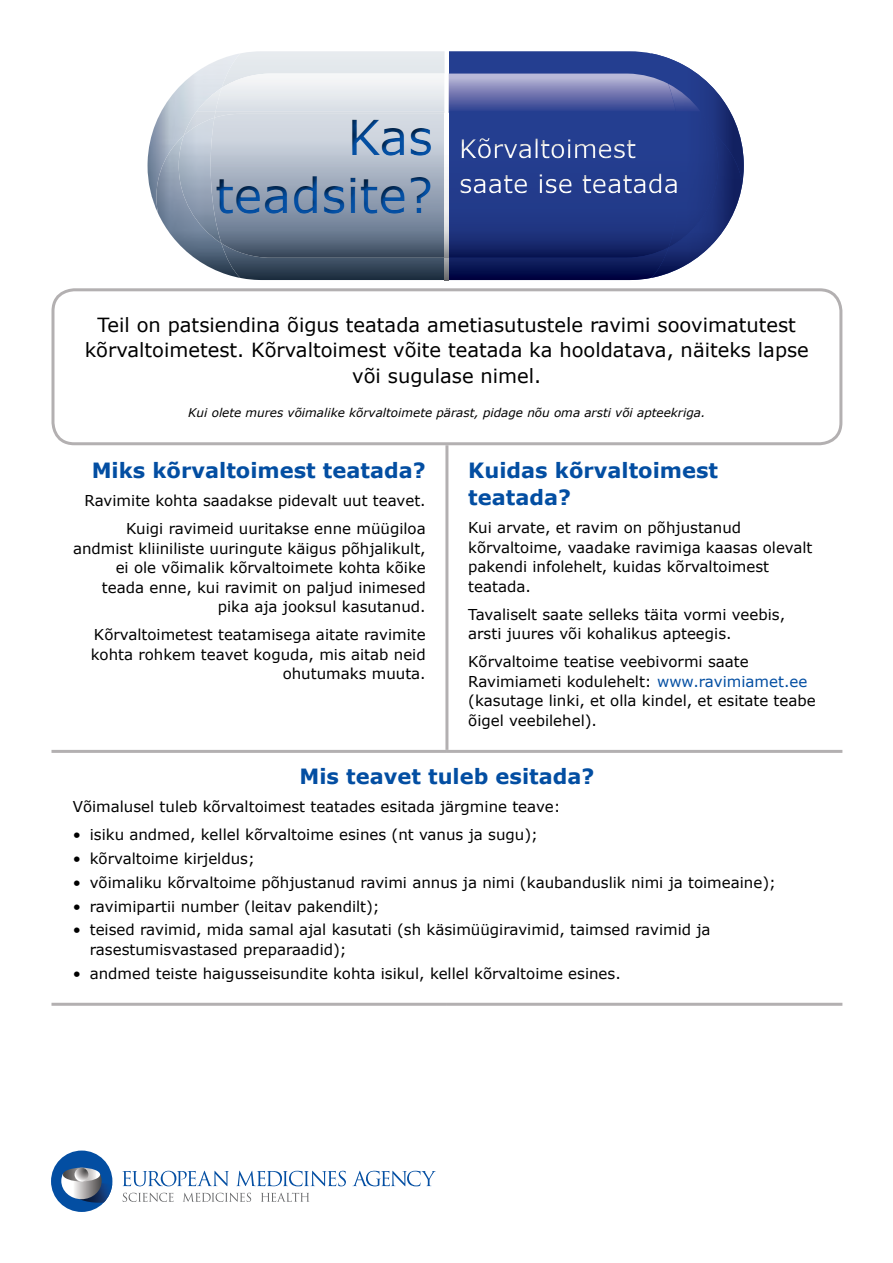
<style>
.page{position:relative;width:893px;height:1263px;background:#fff}
.page>*{position:absolute;margin:0;border:0;box-sizing:border-box;transform-origin:0 0}
.t1{font:48px/57.6px "Verdana";color:#034ea2;text-align:right}
.t2{font:25.5px/34.5px "Verdana";color:#fff}
.t3{font:700 21px/27px "Verdana";color:#034ea2}
.t4{font:19.5px/25.5px "Verdana";color:#000;text-align:center}
.t5{font:15px/19.5px "Verdana";color:#000}
.t6{font:italic 12px "Verdana";color:#000}
.s1{color:#034ea2}
</style>
<div class="page">
<svg style="left:240px;top:51px;width:205px;height:23px;background:#e5e9ed"></svg>
<img style="left:148px;top:53px;width:92px;height:156px">
<img style="left:240px;top:258px;width:205px;height:22px">
<img style="left:156px;top:135px;width:84px;height:143px">
<img style="left:184px;top:88px;width:22px;height:30px">
<img style="left:207px;top:114px;width:238px;height:144px">
<img style="left:179px;top:118px;width:42px;height:125px">
<img style="left:216px;top:74px;width:229px;height:37px">
<img style="left:197px;top:88px;width:25px;height:23px">
<svg style="left:445px;top:53px;width:299px;height:228px;background:#455594"></svg>
<img style="left:651px;top:132px;width:91px;height:146px">
<img style="left:668px;top:84px;width:44px;height:48px">
<img style="left:669px;top:115px;width:49px;height:132px">
<img style="left:668px;top:84px;width:32px;height:27px">
<div style="left:207px;top:113px;width:235px;height:111px;background:#fff;opacity:.05"></div>
<div style="left:206px;top:109px;width:233px;height:108px;background:#000;opacity:.75"></div>
<div style="left:457px;top:136px;width:224px;height:61px;background:#233b8b"></div>
<div style="left:456px;top:134px;width:224px;height:61px;background:#243d8e"></div>
<svg style="left:122px;top:1171px;width:314px;height:15px"></svg>
<div style="left:51px;top:1150px;width:61px;height:62px;background:#034ea2;border-radius:50%"></div>
<img style="left:79px;top:1183px;width:33px;height:20px">
<svg style="left:61px;top:1168px;width:41px;height:31px"></svg>
<svg style="left:123px;top:1193px;width:186px;height:9px"></svg>
<hr style="left:445px;top:445px;width:3px;height:305px;background:#b3b0b1">
<hr style="left:51px;top:750px;width:396px;height:3px;background:#b3b0b1">
<hr style="left:447px;top:750px;width:395px;height:3px;background:#b3b0b1">
<hr style="left:51px;top:1003px;width:396px;height:3px;background:#b3b0b1">
<hr style="left:447px;top:1003px;width:395px;height:3px;background:#b3b0b1">
<div style="left:51px;top:288px;width:791px;height:157px;border:3px solid #b3b0b1;border-radius:21px"></div>
<h1 class="t1" style="left:215px;top:109px;width:220px">Kas teadsite?</h1>
<h2 class="t2" style="left:459px;top:132px;width:221px">Kõrvaltoimest saate ise teatada</h2>
<h3 class="t4" style="left:85px;top:312px;width:726px">Teil on patsiendina õigus teatada ametiasutustele ravimi soovimatutest kõrvaltoimetest. Kõrvaltoimest võite teatada ka hooldatava, näiteks lapse või sugulase nimel.</h3>
<p class="t6" style="left:188px;top:404px;width:519px">Kui olete mures võimalike kõrvaltoimete pärast, pidage nõu oma arsti või apteekriga.</p>
<h3 class="t3" style="left:468px;top:457px;width:251px">Kuidas kõrvaltoimest teatada?</h3>
<p class="t5" style="left:468px;top:518px;width:346px">Kui arvate, et ravim on põhjustanud kõrvaltoime, vaadake ravimiga kaasas olevalt pakendi infolehelt, kuidas kõrvaltoimest teatada.</p>
<p class="t5" style="left:468px;top:604px;width:318px">Tavaliselt saate selleks täita vormi veebis, arsti juures või kohalikus apteegis.</p>
<p class="t5" style="left:468px;top:652px;width:349px">Kõrvaltoime teatise veebivormi saate Ravimiameti kodulehelt: <span class="s1">www.ravimiamet.ee </span>(kasutage linki, et olla kindel, et esitate teabe õigel veebilehel).</p>
<h3 class="t3" style="left:299px;top:763px;width:296px">Mis teavet tuleb esitada?</h3>
<p class="t5" style="left:73px;top:797px;width:489px">Võimalusel tuleb kõrvaltoimest teatades esitada järgmine teave:</p>
<p class="t5" style="left:73px;top:825px;width:467px">• isiku andmed, kellel kõrvaltoime esines (nt vanus ja sugu);</p>
<p class="t5" style="left:73px;top:849px;width:184px">• kõrvaltoime kirjeldus;</p>
<p class="t5" style="left:73px;top:872px;width:705px">• võimaliku kõrvaltoime põhjustanud ravimi annus ja nimi (kaubanduslik nimi ja toimeaine);</p>
<p class="t5" style="left:73px;top:896px;width:308px">• ravimipartii number (leitav pakendilt);</p>
<p class="t5" style="left:90px;top:920px;width:622px;text-indent:-17px">• teised ravimid, mida samal ajal kasutati (sh käsimüügiravimid, taimsed ravimid ja rasestumisvastased preparaadid);</p>
<p class="t5" style="left:73px;top:963px;width:550px">• andmed teiste haigusseisundite kohta isikul, kellel kõrvaltoime esines.</p>
<h3 class="t3" style="left:92px;top:457px;width:336px">Miks kõrvaltoimest teatada?</h3>
<p class="t5" style="left:85px;top:487px;width:343px;line-height:28px;text-align:right">Ravimite kohta saadakse pidevalt uut teavet.<br>Kuigi ravimeid uuritakse enne müügiloa</p>
<p class="t5" style="left:73px;top:538px;width:354px;text-align:right">andmist kliiniliste uuringute käigus põhjalikult, ei ole võimalik kõrvaltoimete kohta kõike teada enne, kui ravimit on paljud inimesed pika aja jooksul kasutanud.</p>
<p class="t5" style="left:91px;top:625px;width:336px;text-align:right">Kõrvaltoimetest teatamisega aitate ravimite kohta rohkem teavet koguda, mis aitab neid ohutumaks muuta.</p>
</div>
